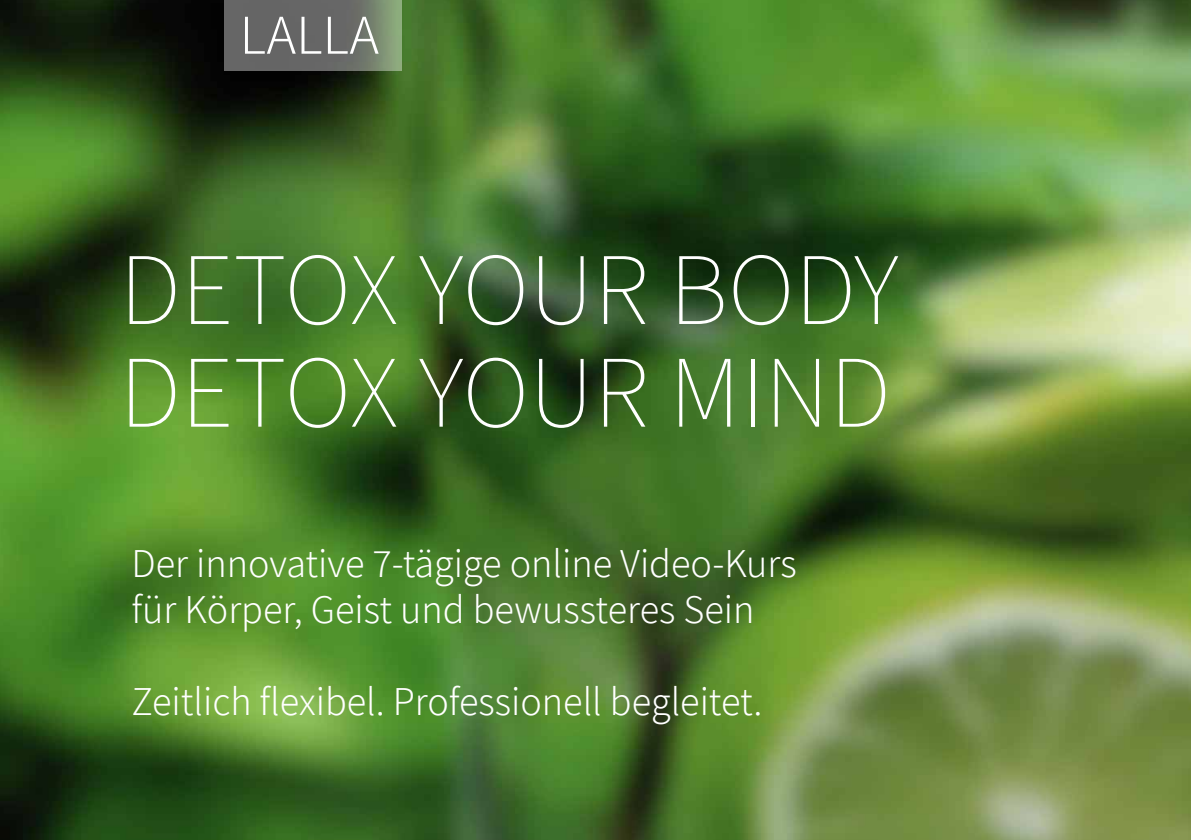
<style>
.page{position:relative;width:1191px;height:840px;background:#fff}
.page>*{position:absolute;margin:0;border:0;box-sizing:border-box;transform-origin:0 0}
.t1{font:200 102.6px/102.6px "Assistant";color:#fff}
.t2{font:300 56px "Assistant";letter-spacing:.005em;color:#fff}
.t3{font:300 40px/46px "Assistant";color:#fff}
</style>
<div class="page">
<img style="left:0;top:0;width:1191px;height:839px">
<svg style="left:224px;top:0;width:177px;height:71px;background:#6b6f68"></svg>
<h2 class="t2" style="left:240px;top:-4px;width:141px">LALLA</h2>
<h1 class="t1" style="left:119px;top:233px;width:781px">DETOX YOUR BODY<br>DETOX YOUR MIND</h1>
<p class="t3" style="left:132px;top:538px;width:666px">Der innovative 7-tägige online Video-Kurs für Körper, Geist und bewussteres Sein</p>
<p class="t3" style="left:132px;top:676px;width:632px">Zeitlich flexibel. Professionell begleitet.</p>
</div>
